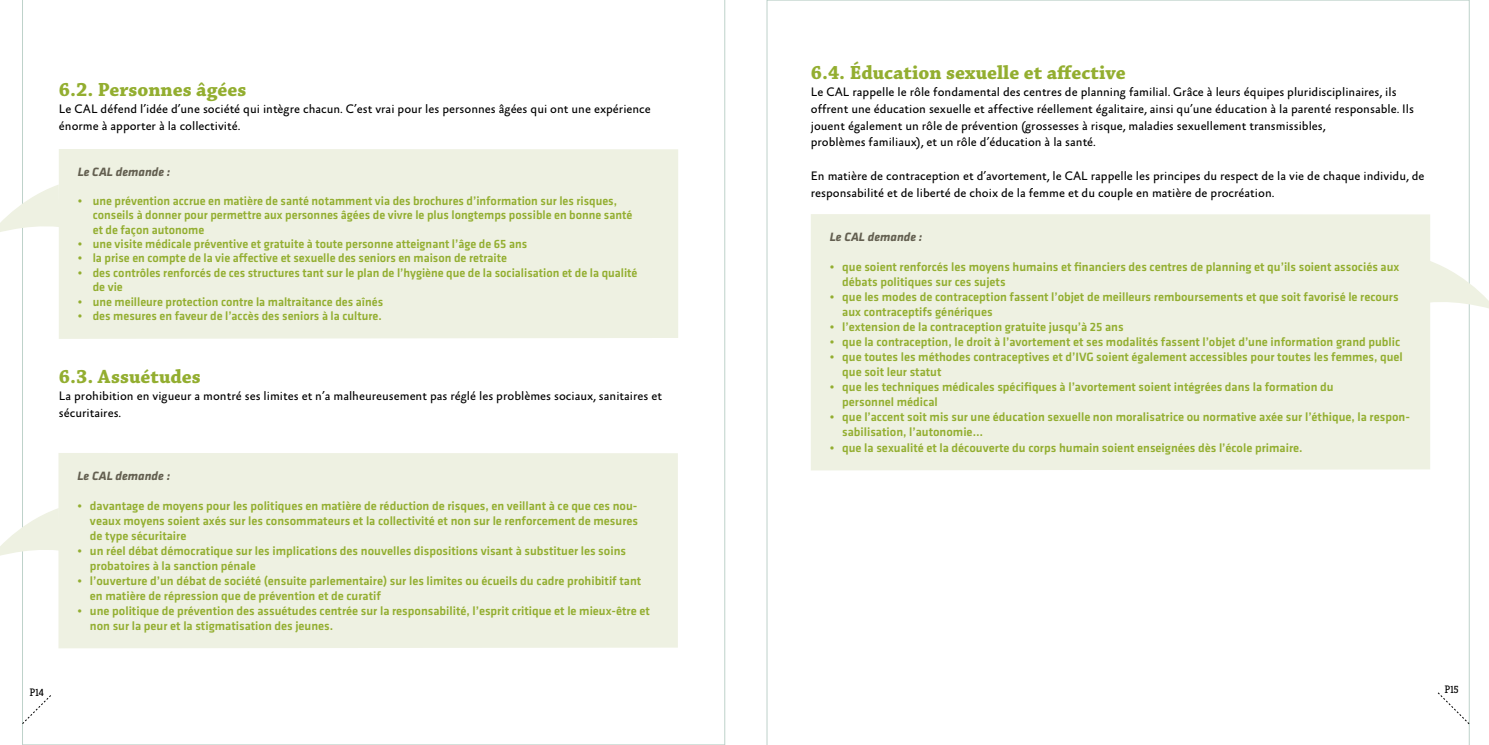
<style>
.page{position:relative;width:1489px;height:745px;background:#fff}
.page>*{position:absolute;margin:0;border:0;box-sizing:border-box;transform-origin:0 0}
.t1{font:700 20px "Chaparral Pro";color:#93ae30}
.t2{font:500 12.5px/15px "Klavika";color:#93ae30}
.t3{font:12.5px/16.9px "Absara Sans";color:#000}
.t4{font:italic 700 12.5px "Klavika";color:#635f50}
.t5{font:11.25px "Zine Slab Dis";letter-spacing:-.01em;color:#000}
</style>
<div class="page">
<svg style="left:22px;top:694px;width:29px;height:29px"></svg>
<svg style="left:766px;top:0;width:703px;height:744px"></svg>
<svg style="left:1437px;top:691px;width:32px;height:33px"></svg>
<svg style="left:1429px;top:260px;width:59px;height:50px"></svg>
<div style="left:59px;top:149px;width:619px;height:189px;background:#eef1e2"></div>
<div style="left:58px;top:453px;width:620px;height:195px;background:#eef1e2"></div>
<div style="left:810px;top:214px;width:619px;height:256px;background:#eef1e2"></div>
<svg style="left:0;top:184px;width:59px;height:51px"></svg>
<svg style="left:0;top:507px;width:59px;height:51px"></svg>
<h1 class="t1" style="left:59px;top:78px;width:189px">6.2. Personnes âgées</h1>
<p class="t3" style="left:59px;top:100px;width:593px">Le CAL défend l’idée d’une société qui intègre chacun. C’est vrai pour les personnes âgées qui ont une expérience énorme à apporter à la collectivité.</p>
<p class="t4" style="left:78px;top:165px;width:94px">Le CAL demande :</p>
<p class="t2" style="left:93px;top:194px;width:541px;line-height:14.4px;text-indent:-15px">• une prévention accrue en matière de santé notamment via des brochures d’information sur les risques, conseils à donner pour permettre aux personnes âgées de vivre le plus longtemps possible en bonne santé et de façon autonome</p>
<p class="t2" style="left:78px;top:236px;width:451px">• une visite médicale préventive et gratuite à toute personne atteignant l’âge de 65 ans</p>
<p class="t2" style="left:78px;top:251px;width:430px">• la prise en compte de la vie affective et sexuelle des seniors en maison de retraite</p>
<p class="t2" style="left:93px;top:265px;width:546px;line-height:14.4px;text-indent:-15px">• des contrôles renforcés de ces structures tant sur le plan de l’hygiène que de la socialisation et de la qualité de vie</p>
<p class="t2" style="left:78px;top:294px;width:307px">• une meilleure protection contre la maltraitance des aînés</p>
<p class="t2" style="left:78px;top:308px;width:305px">• des mesures en faveur de l’accès des seniors à la culture.</p>
<h1 class="t1" style="left:59px;top:364px;width:143px">6.3. Assuétudes</h1>
<p class="t3" style="left:59px;top:387px;width:604px">La prohibition en vigueur a montré ses limites et n’a malheureusement pas réglé les problèmes sociaux, sanitaires et sécuritaires.</p>
<p class="t4" style="left:77px;top:469px;width:94px">Le CAL demande :</p>
<p class="t2" style="left:90px;top:498px;width:549px;text-align:justify;text-indent:-12px">• davantage de moyens pour les politiques en matière de réduction de risques, en veillant à ce que ces nou&shy;veaux moyens soient axés sur les consommateurs et la collectivité et non sur le renforcement de mesures de type sécuritaire</p>
<p class="t2" style="left:90px;top:543px;width:537px;text-indent:-12px">• un réel débat démocratique sur les implications des nouvelles dispositions visant à substituer les soins probatoires à la sanction pénale</p>
<p class="t2" style="left:90px;top:573px;width:553px;text-indent:-12px">• l’ouverture d’un débat de société (ensuite parlementaire) sur les limites ou écueils du cadre prohibitif tant en matière de répression que de prévention et de curatif</p>
<p class="t2" style="left:90px;top:603px;width:561px;text-indent:-12px">• une politique de prévention des assuétudes centrée sur la responsabilité, l’esprit critique et le mieux-être et non sur la peur et la stigmatisation des jeunes.</p>
<h1 class="t1" style="left:810px;top:61px;width:316px">6.4. Éducation sexuelle et affective</h1>
<p class="t3" style="left:810px;top:84px;width:604px">Le CAL rappelle le rôle fondamental des centres de planning familial. Grâce à leurs équipes pluridisciplinaires, ils offrent une éducation sexuelle et affective réellement égalitaire, ainsi qu’une éducation à la parenté responsable. I ls jouent également un rôle de prévention (grossesses à risque, maladies sexuellement transmissibles,<br>problèmes familiaux), et un rôle d’éducation à la santé.</p>
<p class="t3" style="left:810px;top:168px;width:615px">En matière de contraception et d’avortement, le CAL rappelle les principes du respect de la vie de chaque individu, de responsabilité et de liberté de choix de la femme et du couple en matière de procréation.</p>
<p class="t4" style="left:829px;top:230px;width:94px">Le CAL demande :</p>
<p class="t2" style="left:842px;top:260px;width:558px;text-indent:-12px">• que soient renforcés les moyens humains et financiers des centres de planning et qu’ils soient associés aux débats politiques sur ces sujets</p>
<p class="t2" style="left:842px;top:290px;width:558px;text-indent:-12px">• que les modes de contraception fassent l’objet de meilleurs remboursements et que soit favorisé le recours aux contraceptifs génériques</p>
<p class="t2" style="left:829px;top:320px;width:295px">• l’extension de la contraception gratuite jusqu’à 25 ans</p>
<p class="t2" style="left:829px;top:335px;width:572px">• que la contraception, le droit à l’avortement et ses modalités fassent l’objet d’une information grand public</p>
<p class="t2" style="left:842px;top:350px;width:562px;text-indent:-12px">• que toutes les méthodes contraceptives et d’IVG soient également accessibles pour toutes les femmes, quel que soit leur statut</p>
<p class="t2" style="left:842px;top:380px;width:493px;text-indent:-12px">• que les techniques médicales spécifiques à l’avortement soient intégrées dans la formation du personnel médical</p>
<p class="t2" style="left:842px;top:410px;width:569px;text-indent:-12px">• que l’accent soit mis sur une éducation sexuelle non moralisatrice ou normative axée sur l’éthique, la respon&shy;sabilisation, l’autonomie…</p>
<p class="t2" style="left:829px;top:440px;width:474px">• que la sexualité et la découverte du corps humain soient enseignées dès l’école primaire.</p>
<p class="t5" style="left:30px;top:686px;width:15px">P14</p>
<p class="t5" style="left:1444px;top:683px;width:16px">P15</p>
</div>
